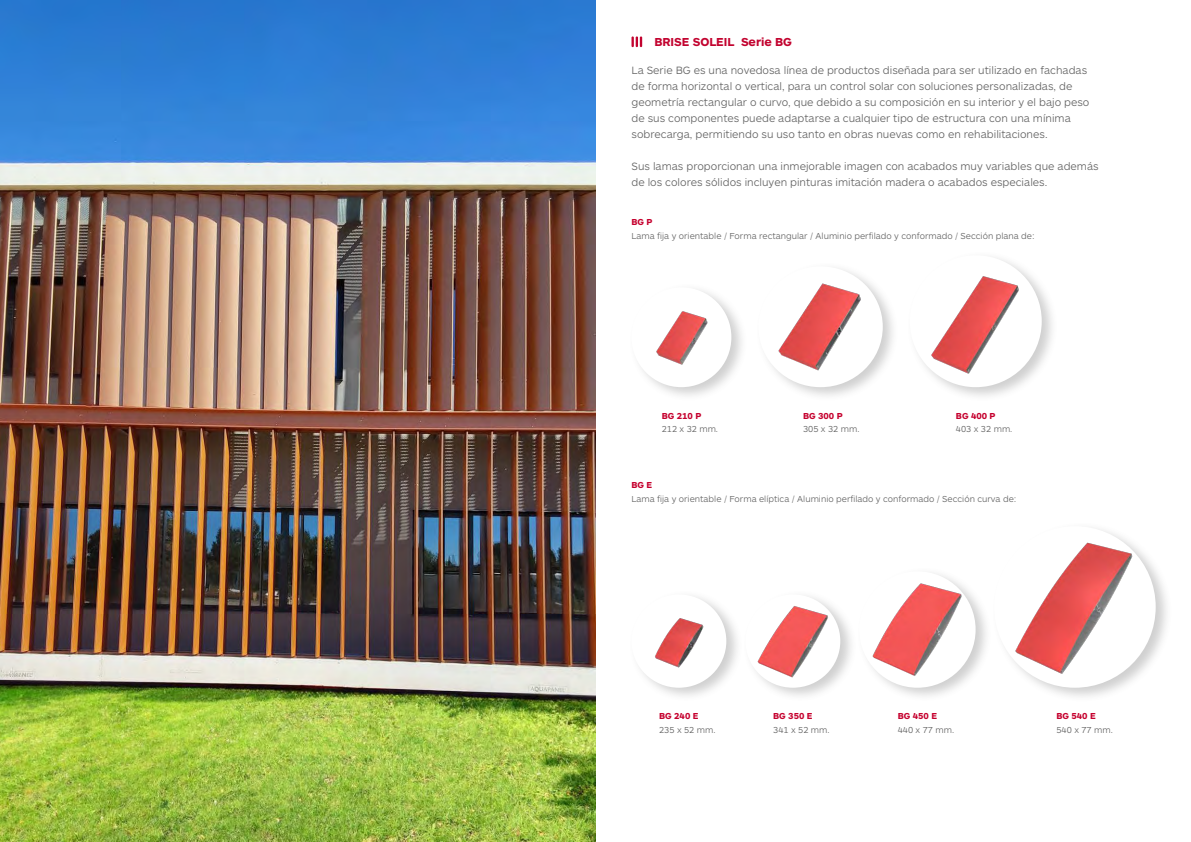
<style>
.page{position:relative;width:1191px;height:842px;background:#fff}
.page>*{position:absolute;margin:0;border:0;box-sizing:border-box;transform-origin:0 0}
.t1{font:700 12px "ARS Maquette Pro";color:#c2032f}
.t2{font:300 11px/16px "ARS Maquette Pro";color:#616161}
.t3{font:300 9px "ARS Maquette Pro";color:#616161}
.Descripción{font:700 9px "ARS Maquette Pro";color:#c5002e}
</style>
<div class="page">
<div style="left:629px;top:590px;width:113px;height:112px;background:#616161;opacity:.3"></div>
<div style="left:631px;top:594px;width:95px;height:94px;background:#fff;border-radius:50%"></div>
<img style="left:655px;top:618px;width:49px;height:50px">
<div style="left:743px;top:590px;width:113px;height:112px;background:#616161;opacity:.3"></div>
<div style="left:745px;top:594px;width:95px;height:94px;background:#fff;border-radius:50%"></div>
<img style="left:756px;top:604px;width:73px;height:74px">
<div style="left:856px;top:567px;width:135px;height:135px;background:#616161;opacity:.3"></div>
<div style="left:859px;top:571px;width:116px;height:117px;background:#fff;border-radius:50%"></div>
<img style="left:870px;top:581px;width:94px;height:97px">
<div style="left:991px;top:522px;width:180px;height:180px;background:#616161;opacity:.3"></div>
<div style="left:994px;top:526px;width:161px;height:162px;background:#fff;border-radius:50%"></div>
<img style="left:1011px;top:538px;width:127px;height:138px">
<div style="left:629px;top:283px;width:118px;height:119px;background:#616161;opacity:.3"></div>
<div style="left:631px;top:287px;width:100px;height:100px;background:#fff;border-radius:50%"></div>
<img style="left:656px;top:311px;width:52px;height:54px">
<div style="left:907px;top:251px;width:151px;height:151px;background:#616161;opacity:.3"></div>
<div style="left:909px;top:255px;width:132px;height:132px;background:#fff;border-radius:50%"></div>
<img style="left:930px;top:267px;width:91px;height:108px">
<svg style="left:631px;top:36px;width:11px;height:11px"></svg>
<div style="left:756px;top:262px;width:143px;height:140px;background:#616161;opacity:.3"></div>
<div style="left:758px;top:266px;width:124px;height:121px;background:#fff;border-radius:50%"></div>
<img style="left:775px;top:281px;width:91px;height:91px">
<img style="left:0;top:0;width:595px;height:842px">
<p class="t1" style="left:654px;top:34px;width:139px">BRISE SOLEIL Serie BG</p>
<p class="t2" style="left:631px;top:61px;width:459px">La Serie BG es una novedosa línea de productos diseñada para ser utilizado en fachadas de forma horizontal o vertical, para un control solar con soluciones personalizadas, de geometría rectangular o curvo, que debido a su composición en su interior y el bajo peso de sus componentes puede adaptarse a cualquier tipo de estructura con una mínima sobrecarga, permitiendo su uso tanto en obras nuevas como en rehabilitaciones.</p>
<p class="t2" style="left:631px;top:157px;width:469px">Sus lamas proporcionan una inmejorable imagen con acabados muy variables que además de los colores sólidos incluyen pinturas imitación madera o acabados especiales.</p>
<p class="Descripción" style="left:631px;top:216px;width:22px">BG P</p>
<p class="t3" style="left:631px;top:230px;width:405px">Lama fija y orientable / Forma rectangular / Aluminio perfilado y conformado / Sección plana de:</p>
<p class="Descripción" style="left:661px;top:410px;width:41px">BG 210 P</p>
<p class="Descripción" style="left:803px;top:410px;width:41px">BG 300 P</p>
<p class="t3" style="left:661px;top:423px;width:58px">212 x 32 mm.</p>
<p class="t3" style="left:803px;top:423px;width:58px">305 x 32 mm.</p>
<p class="Descripción" style="left:956px;top:410px;width:41px">BG 400 P</p>
<p class="t3" style="left:956px;top:423px;width:58px">403 x 32 mm.</p>
<p class="Descripción" style="left:631px;top:479px;width:22px">BG E</p>
<p class="t3" style="left:631px;top:493px;width:386px">Lama fija y orientable / Forma elíptica / Aluminio perfilado y conformado / Sección curva de:</p>
<p class="Descripción" style="left:659px;top:710px;width:41px">BG 240 E</p>
<p class="t3" style="left:659px;top:724px;width:58px">235 x 52 mm.</p>
<p class="Descripción" style="left:773px;top:710px;width:41px">BG 350 E</p>
<p class="t3" style="left:773px;top:724px;width:58px">341 x 52 mm.</p>
<p class="Descripción" style="left:897px;top:710px;width:41px">BG 450 E</p>
<p class="t3" style="left:897px;top:724px;width:58px">440 x 77 mm.</p>
<p class="Descripción" style="left:1056px;top:710px;width:41px">BG 540 E</p>
<p class="t3" style="left:1056px;top:724px;width:58px">540 x 77 mm.</p>
</div>
